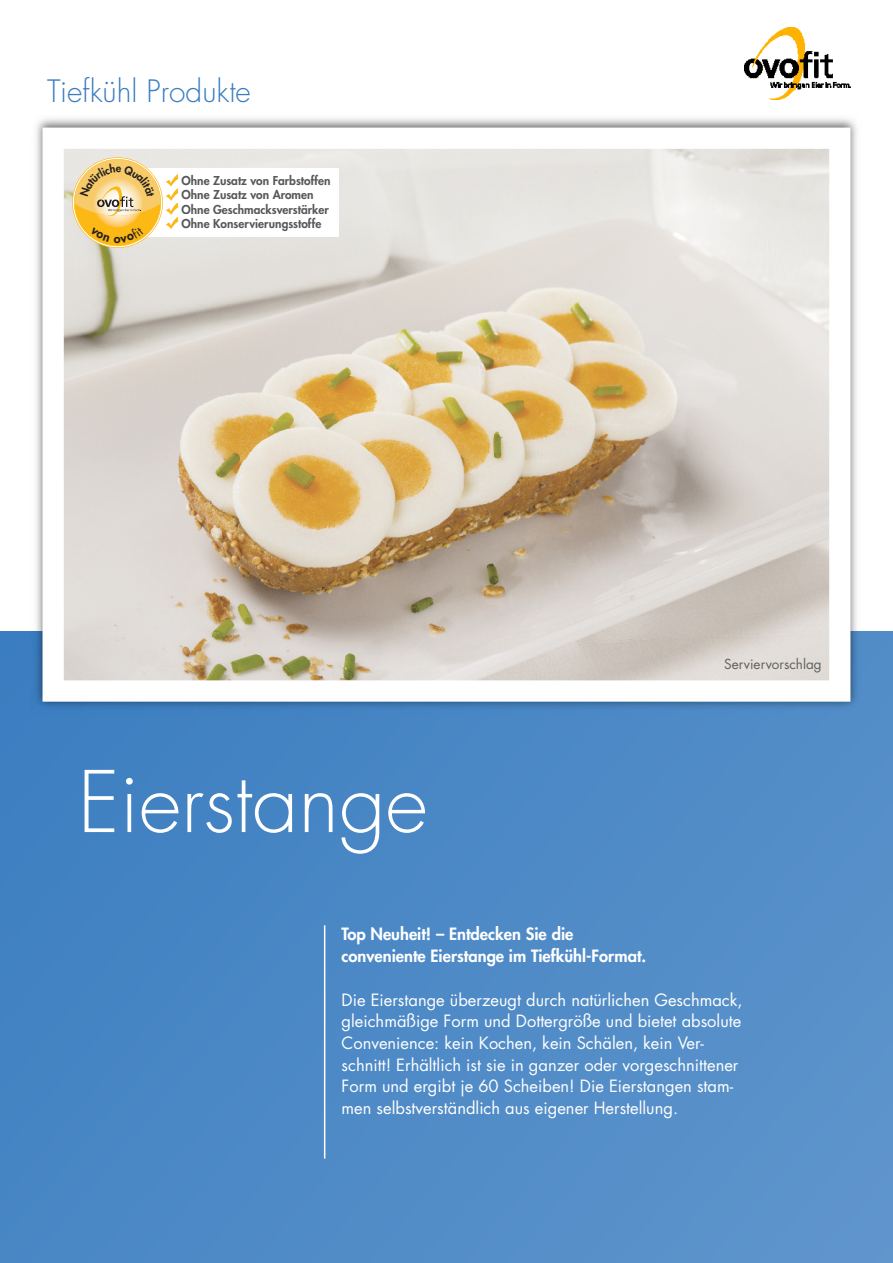
<style>
.page{position:relative;width:893px;height:1263px;background:#fff}
.page>*{position:absolute;margin:0;border:0;box-sizing:border-box;transform-origin:0 0}
.t1{font:300 82.5px "Futura";color:#fff}
.t2{font:300 30px "Futura";color:#397cc0}
.t3{font:16.5px/21.6px "Futura";color:#fff}
.t4{font:800 16.5px/22.5px "Futura";color:#fff}
.t5{font:13.5px "Futura";color:#606061}
.t6{font:800 11.85px/14.2px "Futura";color:#57585a}
</style>
<div class="page">
<div style="left:0;top:631px;width:893px;height:632px;background:linear-gradient(to right,#4282c2,#5a92ca)"></div>
<img style="left:30px;top:118px;width:833px;height:597px">
<img style="left:65px;top:150px;width:763px;height:530px">
<hr style="left:324px;top:925px;width:1px;height:233px;background:#fff">
<img style="left:744px;top:28px;width:106px;height:72px">
<div style="left:116px;top:168px;width:222px;height:69px;background:#fff"></div>
<svg style="left:72px;top:157px;width:106px;height:91px;background:#f2d38b"></svg>
<p class="t2" style="left:47px;top:77px;width:205px">Tiefkühl Produkte</p>
<p class="t6" style="left:182px;top:174px;width:151px">Ohne Zusatz von Farbstoffen<br>Ohne Zusatz von Aromen<br>Ohne Geschmacksverstärker<br>Ohne Konservierungsstoffe</p>
<p class="t1" style="left:78px;top:764px;width:351px">Eierstange</p>
<p class="t5" style="left:724px;top:658px;width:99px">Serviervorschlag</p>
<p class="t4" style="left:342px;top:923px;width:306px">Top Neuheit! – Entdecken Sie die conveniente Eierstange im Tiefkühl-Format.</p>
<p class="t3" style="left:342px;top:990px;width:403px">Die Eierstange überzeugt durch natürlichen Geschmack, gleichmäßige Form und Dottergröße und bietet absolute Convenience: kein Kochen, kein Schälen, kein Ver&shy;schnitt! Erhältlich ist sie in ganzer oder vorgeschnittener Form und ergibt je 60 Scheiben! Die Eierstangen stam&shy;men selbstverständlich aus eigener Herstellung.</p>
</div>
